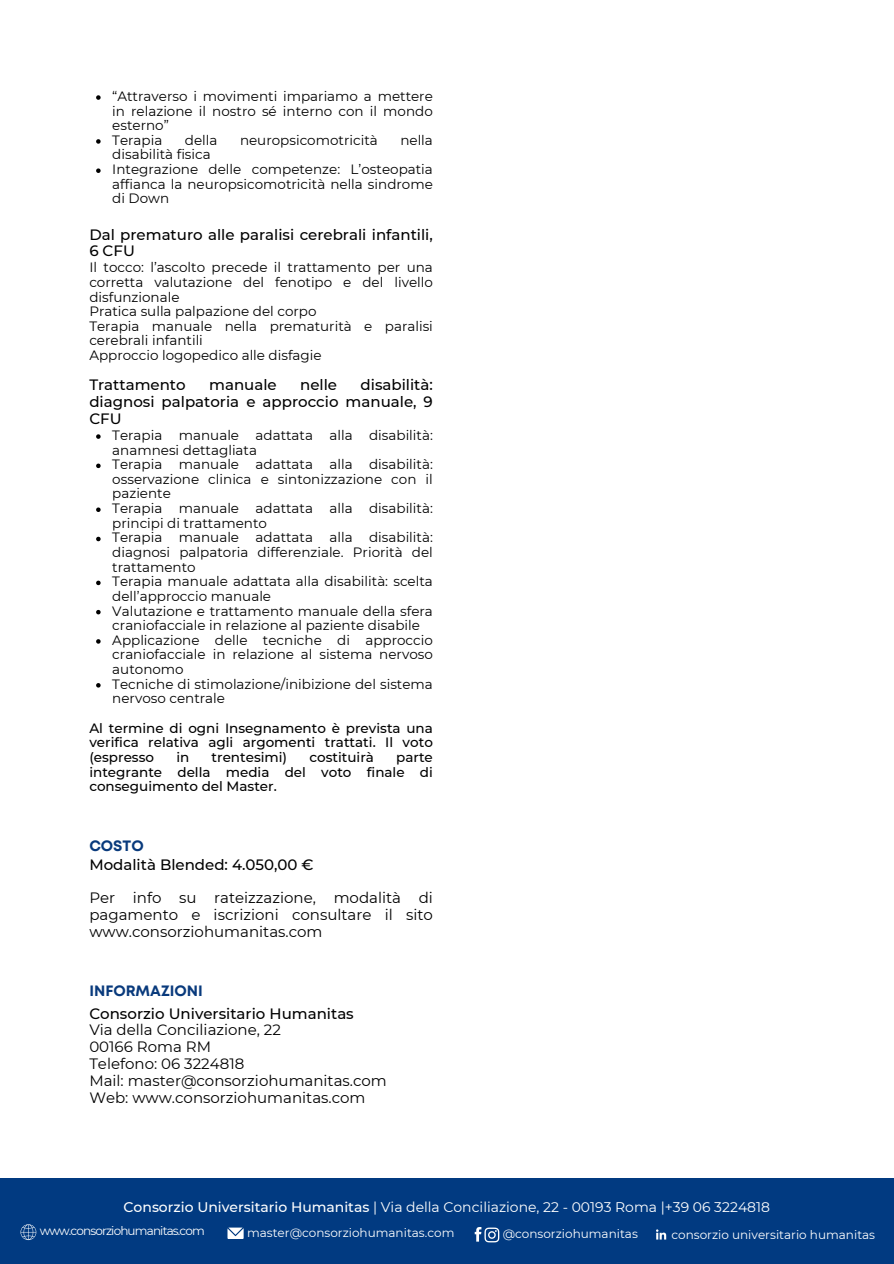
<style>
.page{position:relative;width:894px;height:1264px;background:#fff}
.page>*{position:absolute;margin:0;border:0;box-sizing:border-box;transform-origin:0 0}
.t1{font:15px/16.8px "Montserrat";color:#000;text-align:justify}
.t2{font:500 15px/16.8px "Montserrat";color:#000}
.t3{font:700 15px "Mont";color:#093a7c}
.t4{font:13.95px "Montserrat";color:#fff}
.t5{font:13.5px/14.7px "Montserrat";color:#000}
.t6{font:500 13.5px/14.7px "Montserrat";color:#000;text-align:justify}
.t7{font:12px "Montserrat";color:#fff}
.t8{font:12px "Montserrat";letter-spacing:-.07em;color:#fff}
.s1{font-weight:500}
</style>
<div class="page">
<div style="left:0;top:1178px;width:893px;height:85px;background:#013a81"></div>
<svg style="left:21px;top:1224px;width:15px;height:15px"></svg>
<svg style="left:654px;top:1227px;width:14px;height:14px"></svg>
<svg style="left:655px;top:1229px;width:11px;height:10px"></svg>
<svg style="left:227px;top:1227px;width:16px;height:11px"></svg>
<svg style="left:474px;top:1227px;width:25px;height:15px"></svg>
<svg style="left:96px;top:434px;width:5px;height:5px"></svg>
<svg style="left:96px;top:463px;width:5px;height:5px"></svg>
<svg style="left:96px;top:507px;width:5px;height:5px"></svg>
<svg style="left:96px;top:536px;width:5px;height:5px"></svg>
<svg style="left:96px;top:580px;width:5px;height:5px"></svg>
<svg style="left:96px;top:610px;width:5px;height:4px"></svg>
<svg style="left:96px;top:639px;width:5px;height:4px"></svg>
<svg style="left:96px;top:683px;width:5px;height:4px"></svg>
<svg style="left:96px;top:95px;width:5px;height:5px"></svg>
<svg style="left:96px;top:139px;width:5px;height:5px"></svg>
<svg style="left:96px;top:168px;width:5px;height:5px"></svg>
<p class="t5" style="left:112px;top:89px;width:322px;text-align:justify">“Attraverso i movimenti impariamo a mettere in relazione il nostro sé interno con il mondo esterno”</p>
<p class="t5" style="left:112px;top:133px;width:52px">Terapia</p>
<p class="t5" style="left:185px;top:133px;width:34px">della</p>
<p class="t5" style="left:240px;top:133px;width:139px">neuropsicomotricità</p>
<p class="t5" style="left:400px;top:133px;width:34px">nella</p>
<p class="t5" style="left:112px;top:147px;width:100px">disabilità fisica</p>
<p class="t5" style="left:112px;top:162px;width:322px;text-align:justify">Integrazione delle competenze: L’osteopatia affianca la neuropsicomotricità nella sindrome di Down</p>
<p class="t2" style="left:89px;top:226px;width:345px">Dal prematuro alle paralisi cerebrali infantili,<br>6 CFU</p>
<p class="t5" style="left:89px;top:260px;width:345px">Il tocco: l’ascolto precede il trattamento per una corretta valutazione del fenotipo e del livello disfunzionale<br>Pratica sulla palpazione del corpo<br>Terapia manuale nella prematurità e paralisi cerebrali infantili<br>Approccio logopedico alle disfagie</p>
<p class="t2" style="left:89px;top:376px;width:98px">Trattamento</p>
<p class="t2" style="left:209px;top:376px;width:69px">manuale</p>
<p class="t2" style="left:300px;top:376px;width:38px">nelle</p>
<p class="t2" style="left:89px;top:376px;width:345px;text-align:justify;text-indent:271px">disabilità: diagnosi palpatoria e approccio manuale, 9<br>CFU</p>
<p class="t5" style="left:112px;top:428px;width:322px">Terapia manuale adattata alla disabilità: anamnesi dettagliata</p>
<h2 class="t5" style="left:112px;top:457px;width:322px;text-align:justify">Terapia manuale adattata alla disabilità: osservazione clinica e sintonizzazione con il paziente</h2>
<h1 class="t5" style="left:112px;top:501px;width:322px">Terapia manuale adattata alla disabilità: principi di trattamento</h1>
<h2 class="t5" style="left:112px;top:530px;width:322px;text-align:justify">Terapia manuale adattata alla disabilità: diagnosi palpatoria differenziale. Priorità del trattamento</h2>
<h3 class="t5" style="left:112px;top:574px;width:322px">Terapia manuale adattata alla disabilità: scelta dell’approccio manuale</h3>
<h1 class="t5" style="left:112px;top:603px;width:322px">Valutazione e trattamento manuale della sfera craniofacciale in relazione al paziente disabile</h1>
<h3 class="t5" style="left:112px;top:632px;width:322px;text-align:justify">Applicazione delle tecniche di approccio craniofacciale in relazione al sistema nervoso autonomo</h3>
<p class="t5" style="left:112px;top:676px;width:322px">Tecniche di stimolazione/inibizione del sistema nervoso centrale</p>
<h3 class="t6" style="left:89px;top:720px;width:345px">Al termine di ogni Insegnamento è prevista una verifica relativa agli argomenti trattati. Il voto (espresso</h3>
<h3 class="t6" style="left:176px;top:749px;width:14px">in</h3>
<h3 class="t6" style="left:211px;top:749px;width:77px">trentesimi)</h3>
<h3 class="t6" style="left:309px;top:749px;width:66px">costituirà</h3>
<h3 class="t6" style="left:89px;top:749px;width:345px;text-indent:307px">parte integrante della media del voto finale di conseguimento del Master.</h3>
<p class="t3" style="left:89px;top:839px;width:56px">COSTO</p>
<p class="t2" style="left:89px;top:855px;width:226px">Modalità Blended: 4.050,00 €</p>
<p class="t1" style="left:89px;top:889px;width:345px">Per info su rateizzazione, modalità di pagamento e iscrizioni consultare il sito www.consorziohumanitas.com</p>
<p class="t3" style="left:89px;top:985px;width:115px">INFORMAZIONI</p>
<p class="t1" style="left:89px;top:1004px;width:299px;text-align:left"><span class="s1">Consorzio Universitario Humanitas<br></span>Via della Conciliazione, 22<br>00166 Roma RM<br>Telefono: 06 3224818<br>Mail: master@consorziohumanitas.com<br>Web: www.consorziohumanitas.com</p>
<h2 class="t4" style="left:123px;top:1198px;width:647px"><span class="s1">Consorzio Universitario Humanitas</span> | Via della Conciliazione, 22 - 00193 Roma |+39 06 3224818</h2>
<p class="t8" style="left:40px;top:1223px;width:167px">www.consorziohumanitas.com</p>
<p class="t7" style="left:247px;top:1225px;width:209px">master@consorziohumanitas.com</p>
<p class="t7" style="left:502px;top:1226px;width:137px">@consorziohumanitas</p>
<h3 class="t7" style="left:671px;top:1226px;width:205px">consorzio universitario humanitas</h3>
</div>
